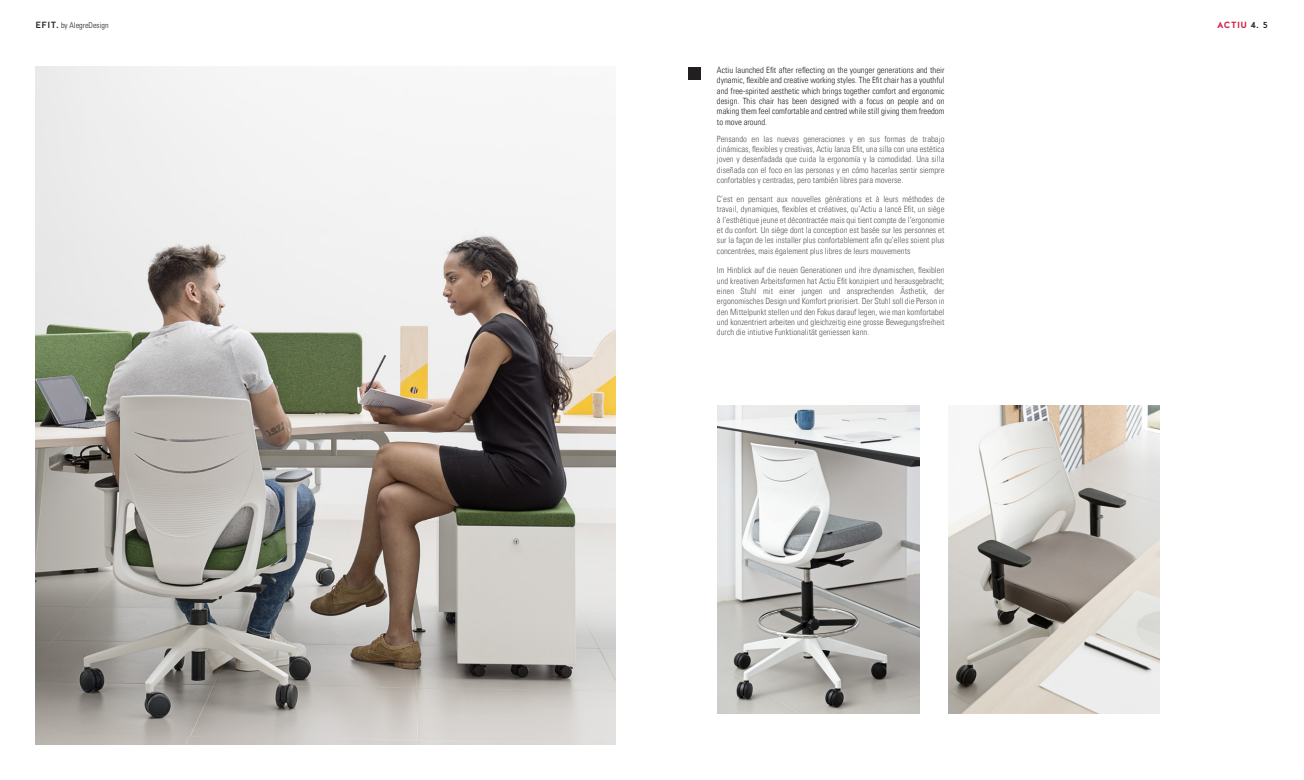
<style>
.page{position:relative;width:1304px;height:780px;background:#fff}
.page>*{position:absolute;margin:0;border:0;box-sizing:border-box;transform-origin:0 0}
.t1{font:700 9px "Halis GR";letter-spacing:.05em;color:#d41f48}
.t2{font:8.6px/10.3px "Univers Com 47 Light Cond";color:#57585a;text-align:justify}
.t3{font:8.6px/10.3px "Univers Com 47 Light Cond";color:#231f20;text-align:justify}
.t4{font:300 condensed 8px "Univers";color:#231f20}
.s1{font-family:"Halis GR S Medium";font-weight:400;font-stretch:normal;font-size:9px}
.s2{font-family:"Halis GR S Medium";font-weight:400;color:#231f20}
</style>
<div class="page">
<img style="left:36px;top:67px;width:580px;height:677px">
<img style="left:717px;top:405px;width:203px;height:308px">
<img style="left:949px;top:405px;width:211px;height:308px">
<div style="left:688px;top:67px;width:13px;height:13px;background:#231f20"></div>
<p class="t4" style="left:35px;top:20px;width:75px"><span class="s1">EFIT.</span> by AlegreDesign</p>
<p class="t1" style="left:1217px;top:19px;width:52px">ACTIU <span class="s2">4. 5</span></p>
<p class="t3" style="left:717px;top:65px;width:229px">Actiu launched Efit after reflecting on the younger generations and their dynamic, flexible and creative working styles. The Efit chair has a youthful and free-spirited aesthetic which brings together comfort and ergonomic design. This chair has been designed with a focus on people and on making them feel comfortable and centred while still giving them freedom to move around.</p>
<p class="t2" style="left:717px;top:133px;width:229px">Pensando en las nuevas generaciones y en sus formas de trabajo dinámicas, flexibles y creativas, Actiu lanza Efit, una silla con una estética joven y desenfadada que cuida la ergonomía y la comodidad. Una silla diseñada con el foco en las personas y en cómo hacerlas sentir siempre confortables y centradas, pero también libres para moverse.</p>
<p class="t2" style="left:717px;top:194px;width:229px">C’est en pensant aux nouvelles générations et à leurs méthodes de travail, dynamiques, flexibles et créatives, qu’Actiu a lancé Efit, un siège à l’esthétique jeune et décontractée mais qui tient compte de l’ergonomie et du confort. Un siège dont la conception est basée sur les personnes et sur la façon de les installer plus confortablement afin qu’elles soient plus concentrées, mais également plus libres de leurs mouvements</p>
<p class="t2" style="left:717px;top:265px;width:229px">Im Hinblick auf die neuen Generationen und ihre dynamischen, flexiblen und kreativen Arbeitsformen hat Actiu Efit konzipiert und herausgebracht; einen Stuhl mit einer jungen und ansprechenden Ästhetik, der ergonomisches Design und Komfort priorisiert. Der Stuhl soll die Person in den Mittelpunkt stellen und den Fokus darauf legen, wie man komfortabel und konzentriert arbeiten und gleichzeitig eine grosse Bewegungsfreiheit durch die intiutive Funktionalität geniessen kann.</p>
</div>
